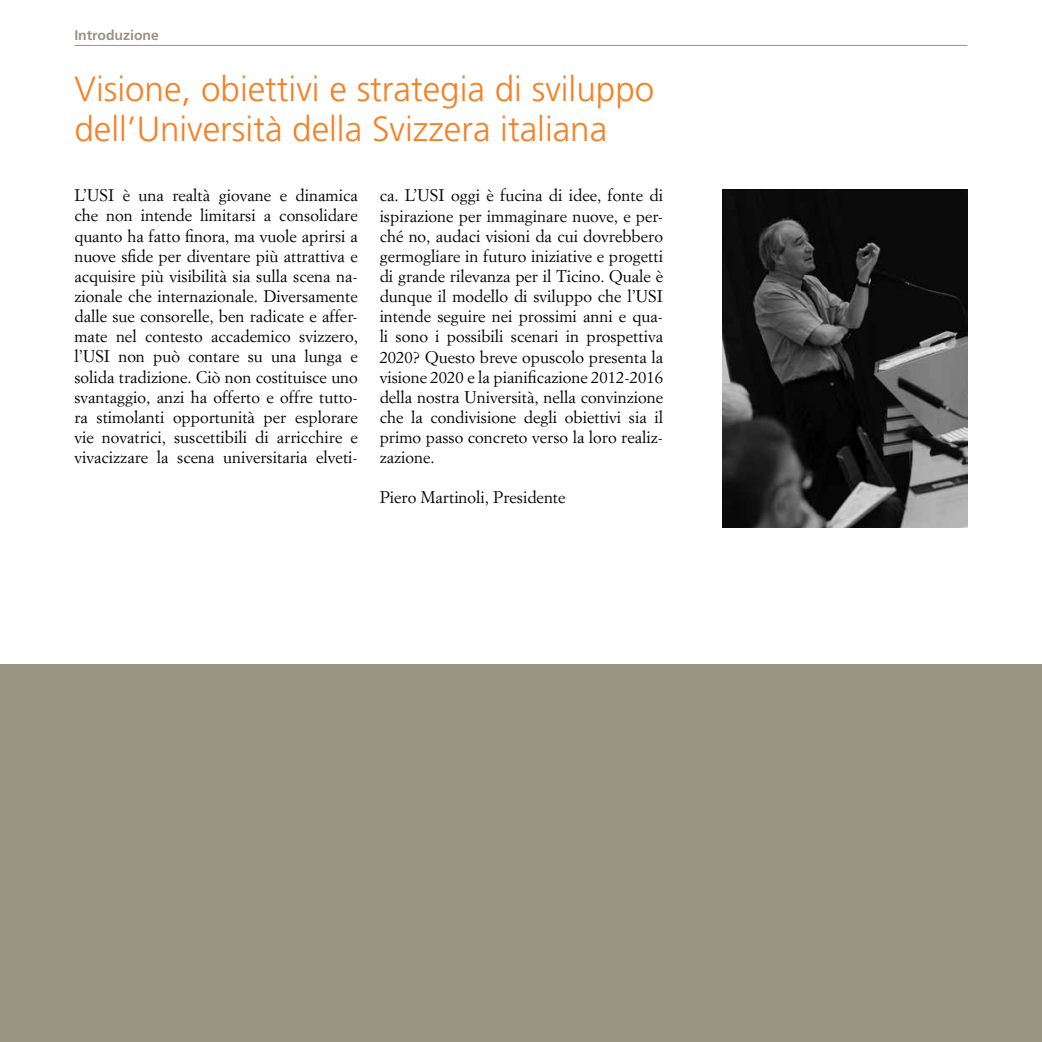
<style>
.page{position:relative;width:1042px;height:1042px;background:#fff}
.page>*{position:absolute;margin:0;border:0;box-sizing:border-box;transform-origin:0 0}
.t1{font:300 35px/40.2px "Frutiger LT Std";color:#f58025}
.t2{font:16.62px/20.1px "Simoncini Garamond Std";color:#000;text-align:justify}
.t3{font:700 14px "Frutiger";color:#989482}
</style>
<div class="page">
<div style="left:0;top:664px;width:1042px;height:378px;background:#989482"></div>
<img style="left:722px;top:190px;width:245px;height:338px">
<hr style="left:74px;top:45px;width:893px;height:1px;background:#989482">
<p class="t3" style="left:74px;top:27px;width:86px">Introduzione</p>
<h1 class="t1" style="left:74px;top:69px;width:581px">Visione, obiettivi e strategia di sviluppo dell’Università della Svizzera italiana</h1>
<p class="t2" style="left:74px;top:185px;width:285px">L’USI è una realtà giovane e dinamica che non intende limitarsi a consolidare quanto ha fatto finora, ma vuole aprirsi a nuove sfide per diventare più attrattiva e acquisire più visibilità sia sulla scena na&shy;zionale che internazionale. Diversamente dalle sue consorelle, ben radicate e affer&shy;mate nel contesto accademico svizzero, l’USI non può contare su una lunga e solida tradizione. Ciò non costituisce uno svantaggio, anzi ha offerto e offre tutto&shy;ra stimolanti opportunità per esplorare vie novatrici, suscettibili di arricchire e vivacizzare la scena universitaria elveti-</p>
<p class="t2" style="left:380px;top:185px;width:285px">ca. L’USI oggi è fucina di idee, fonte di ispirazione per immaginare nuove, e per&shy;ché no, audaci visioni da cui dovrebbero germogliare in futuro iniziative e progetti di grande rilevanza per il Ticino. Quale è dunque il modello di sviluppo che l’USI intende seguire nei prossimi anni e qua&shy;li sono i possibili scenari in prospettiva 2020? Questo breve opuscolo presenta la visione 2020 e la pianificazione 2012-2016 della nostra Università, nella convinzione che la condivisione degli obiettivi sia il primo passo concreto verso la loro realiz&shy;zazione.</p>
<p class="t2" style="left:380px;top:487px;width:187px">Piero Martinoli, Presidente</p>
</div>
